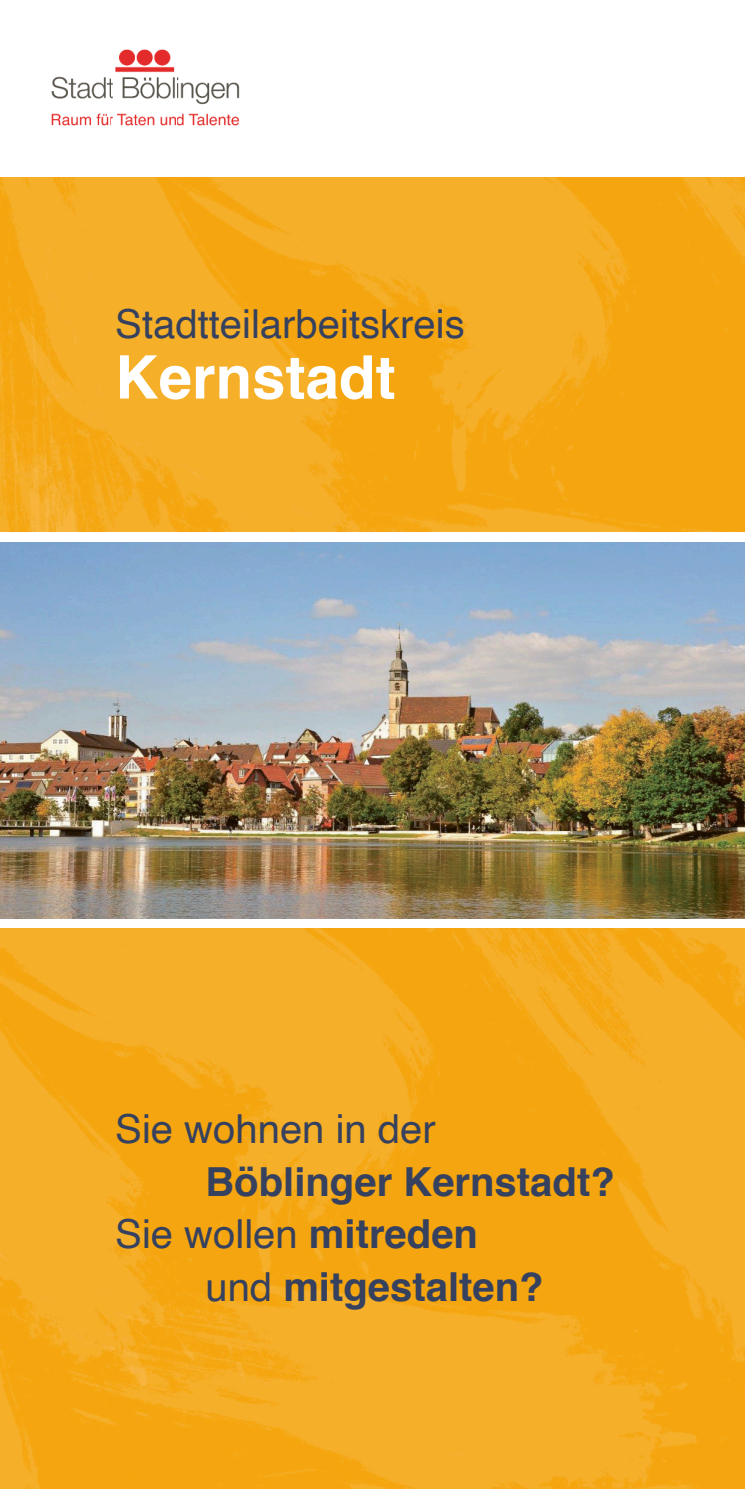
<style>
.page{position:relative;width:745px;height:1489px;background:#fff}
.page>*{position:absolute;margin:0;border:0;box-sizing:border-box;transform-origin:0 0}
.t1{font:700 60px "Helvetica";color:#fff}
.t2{font:40px "Helvetica";color:#35415e}
.t3{font:700 40px "Helvetica";color:#35415e}
.s1{font-weight:700}
.s2{font-weight:400}
</style>
<div class="page">
<img style="left:0;top:928px;width:744px;height:560px">
<img style="left:0;top:177px;width:744px;height:354px">
<img style="left:51px;top:49px;width:189px;height:77px">
<img style="left:0;top:542px;width:744px;height:376px">
<p class="t2" style="left:115px;top:308px;width:350px">Stadtteilarbeitskreis</p>
<p class="t1" style="left:115px;top:353px;width:282px">Kernstadt</p>
<p class="t2" style="left:115px;top:1113px;width:322px">Sie wohnen in der</p>
<p class="t3" style="left:205px;top:1165px;width:410px">Böblinger Kernstadt?</p>
<p class="t2" style="left:115px;top:1218px;width:364px">Sie wollen <span class="s1">mitreden</span></p>
<p class="t3" style="left:205px;top:1270px;width:339px"><span class="s2">und</span> mitgestalten?</p>
</div>
